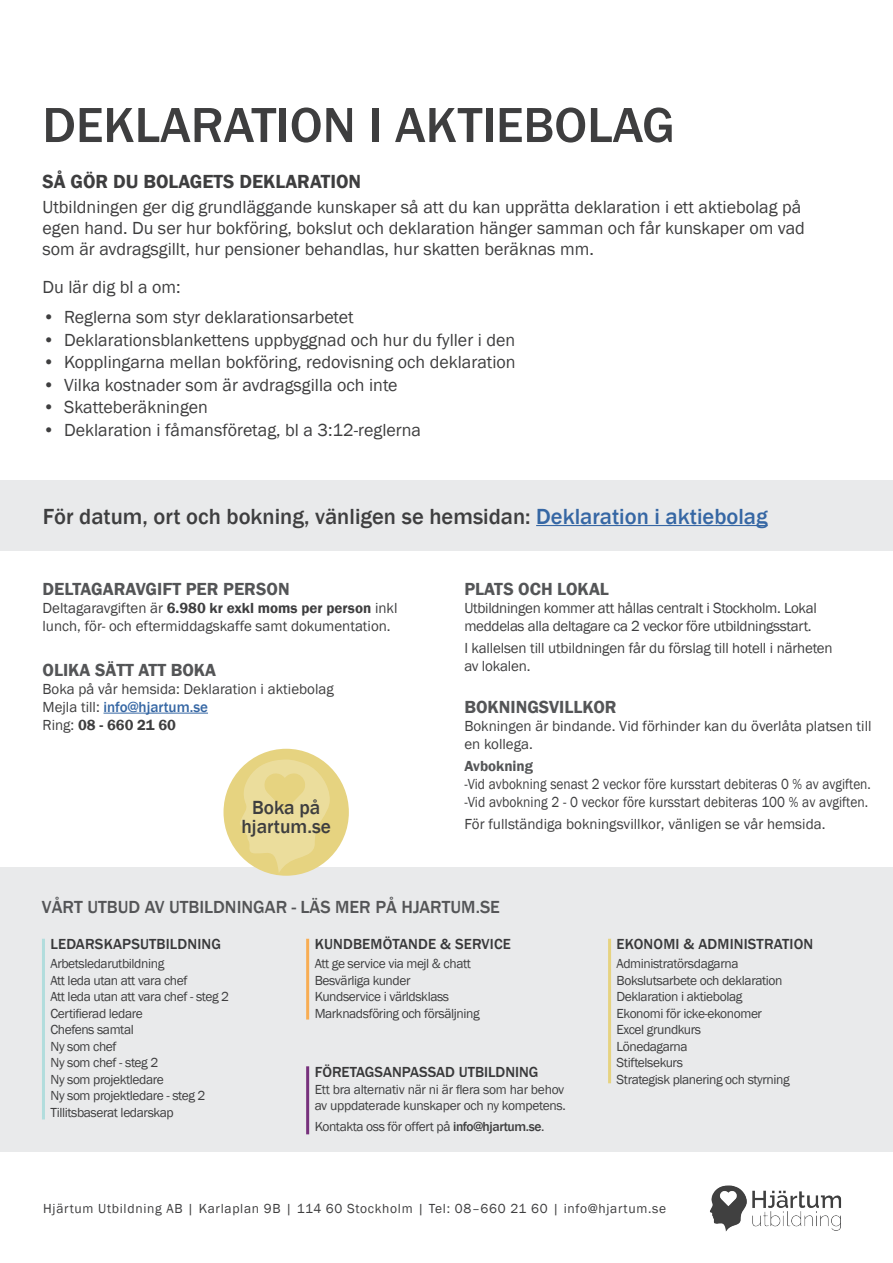
<style>
.page{position:relative;width:893px;height:1263px;background:#fff}
.page>*{position:absolute;margin:0;border:0;box-sizing:border-box;transform-origin:0 0}
.t1{font:500 51px "Franklin Gothic";color:#3e3e3f}
.t2{font:500 22.5px "Franklin Gothic";color:#3e3e3f}
.t3{font:600 19.5px "Franklin Gothic";color:#3e3e3f}
.t4{font:500 19.5px/18.8px "Franklin Gothic";color:#3e3e3f;text-align:center}
.t5{font:18px/21px "Franklin Gothic";color:#3e3e3f}
.t6{font:600 18px "Franklin Gothic";color:#545557}
.t7{font:500 18px "Franklin Gothic";color:#545557}
.t8{font:15px/18px "Franklin Gothic";color:#3e3e3f}
.t9{font:15px/18px "Franklin Gothic";color:#3e3e3f;scale:.89 1}
.t10{font:15px/18px "Franklin Gothic";letter-spacing:-.02em;color:#3e3e3f}
.t11{font:500 15px "Franklin Gothic";letter-spacing:.01em;color:#3e3e3f}
.t12{font:600 15px "Franklin Gothic";color:#545557}
.t13{font:13.5px/16.5px "Franklin Gothic";letter-spacing:-.03em;color:#3e3e3f}
.t14{font:13.5px "Franklin Gothic";letter-spacing:.05em;color:#3e3e3f}
.s1{color:#3667a4}
.s2{font-weight:600}
.s3{font-weight:500;color:#3667a4}
.s4{font-weight:500}
</style>
<div class="page">
<hr style="left:104px;top:713px;width:104px;height:1px;background:#3667a4">
<img style="left:710px;top:1185px;width:132px;height:47px">
<div style="left:0;top:480px;width:893px;height:71px;background:#e9eaeb"></div>
<hr style="left:536px;top:525px;width:232px;height:1px;background:#3667a4">
<div style="left:0;top:867px;width:893px;height:285px;background:#e9eaeb"></div>
<hr style="left:42px;top:939px;width:3px;height:180px;background:#b2dddd">
<hr style="left:306px;top:1066px;width:3px;height:68px;background:#77317c">
<hr style="left:306px;top:939px;width:3px;height:80px;background:#f8ad53">
<hr style="left:608px;top:939px;width:3px;height:144px;background:#e6d380">
<div style="left:224px;top:749px;width:125px;height:127px;background:#e6d380;border-radius:50%"></div>
<svg style="left:239px;top:759px;width:91px;height:114px"></svg>
<h1 class="t1" style="left:43px;top:93px;width:634px">DEKLARATION I AKTIEBOLAG</h1>
<h3 class="t3" style="left:43px;top:169px;width:320px">SÅ GÖR DU BOLAGETS DEKLARATION</h3>
<p class="t5" style="left:43px;top:197px;width:764px">Utbildningen ger dig grundläggande kunskaper så att du kan upprätta deklaration i ett aktiebolag på egen hand. Du ser hur bokföring, bokslut och deklaration hänger samman och får kunskaper om vad som är avdragsgillt, hur pensioner behandlas, hur skatten beräknas mm.</p>
<h3 class="t5" style="left:43px;top:277px;width:140px">Du lär dig bl a om:</h3>
<h3 class="t5" style="left:43px;top:307px;width:312px">• Reglerna som styr deklarationsarbetet</h3>
<h3 class="t5" style="left:43px;top:329px;width:474px">• Deklarationsblankettens uppbyggnad och hur du fyller i den</h3>
<h3 class="t5" style="left:43px;top:352px;width:474px">• Kopplingarna mellan bokföring, redovisning och deklaration</h3>
<h3 class="t5" style="left:43px;top:374px;width:356px">• Vilka kostnader som är avdragsgilla och inte</h3>
<h3 class="t5" style="left:43px;top:397px;width:167px">• Skatteberäkningen</h3>
<h3 class="t5" style="left:43px;top:419px;width:380px">• Deklaration i fåmansföretag, bl a 3:12-reglerna</h3>
<h2 class="t2" style="left:43px;top:502px;width:726px">För datum, ort och bokning, vänligen se hemsidan: <span class="s1">Deklaration i aktiebolag</span></h2>
<h3 class="t6" style="left:43px;top:578px;width:249px">DELTAGARAVGIFT PER PERSON</h3>
<p class="t8" style="left:43px;top:599px;width:357px">Deltagaravgiften är <span class="s2">6.980 kr exkl moms per person</span> inkl lunch, för- och eftermiddagskaffe samt dokumentation.</p>
<h3 class="t6" style="left:43px;top:659px;width:175px">OLIKA SÄTT ATT BOKA</h3>
<p class="t8" style="left:43px;top:680px;width:293px">Boka på vår hemsida: Deklaration i aktiebolag<br>Mejla till: <span class="s3">info@hjartum.se<br></span>Ring: <span class="s2">08 - 660 21 60</span></p>
<h3 class="t4" style="left:241px;top:798px;width:91px">Boka på hjartum.se</h3>
<h3 class="t6" style="left:464px;top:578px;width:146px">PLATS OCH LOKAL</h3>
<p class="t10" style="left:464px;top:599px;width:354px">Utbildningen kommer att hållas centralt i Stockholm. Lokal meddelas alla deltagare ca 2 veckor före utbildningsstart.</p>
<p class="t8" style="left:464px;top:640px;width:370px">I kallelsen till utbildningen får du förslag till hotell i närheten av lokalen.</p>
<h3 class="t6" style="left:464px;top:696px;width:154px">BOKNINGSVILLKOR</h3>
<p class="t8" style="left:464px;top:718px;width:409px">Bokningen är bindande. Vid förhinder kan du överlåta platsen till en kollega.</p>
<p class="t12" style="left:464px;top:757px;width:70px">Avbokning</p>
<p class="t9" style="left:464px;top:775px;width:458px">-Vid avbokning senast 2 veckor före kursstart debiteras 0 % av avgiften. -Vid avbokning 2 - 0 veckor före kursstart debiteras 100 % av avgiften.</p>
<p class="t8" style="left:464px;top:815px;width:363px">För fullständiga bokningsvillkor, vänligen se vår hemsida.</p>
<h3 class="t7" style="left:42px;top:896px;width:459px">VÅRT UTBUD AV UTBILDNINGAR - LÄS MER PÅ HJARTUM.SE</h3>
<p class="t11" style="left:51px;top:935px;width:172px">LEDARSKAPSUTBILDNING</p>
<p class="t13" style="left:51px;top:956px;width:180px">Arbetsledarutbildning<br>Att leda utan att vara chef<br>Att leda utan att vara chef - steg 2<br>Certifierad ledare<br>Chefens samtal<br>Ny som chef<br>Ny som chef - steg 2<br>Ny som projektledare<br>Ny som projektledare - steg 2<br>Tillitsbaserat ledarskap</p>
<p class="t11" style="left:315px;top:935px;width:198px">KUNDBEMÖTANDE &amp; SERVICE</p>
<p class="t13" style="left:315px;top:956px;width:166px">Att ge service via mejl &amp; chatt<br>Besvärliga kunder<br>Kundservice i världsklass<br>Marknadsföring och försäljning</p>
<p class="t11" style="left:315px;top:1062px;width:225px">FÖRETAGSANPASSAD UTBILDNING</p>
<p class="t13" style="left:315px;top:1081px;width:253px">Ett bra alternativ när ni är flera som har behov av uppdaterade kunskaper och ny kompetens.</p>
<p class="t13" style="left:315px;top:1119px;width:231px">Kontakta oss för offert på <span class="s4">info@hjartum.se</span>.</p>
<p class="t11" style="left:617px;top:935px;width:198px">EKONOMI &amp; ADMINISTRATION</p>
<p class="t13" style="left:617px;top:956px;width:175px">Administratörsdagarna<br>Bokslutsarbete och deklaration<br>Deklaration i aktiebolag<br>Ekonomi för icke-ekonomer<br>Excel grundkurs<br>Lönedagarna<br>Stiftelsekurs<br>Strategisk planering och styrning</p>
<p class="t14" style="left:43px;top:1200px;width:624px">Hjärtum Utbildning AB | Karlaplan 9B | 114 60 Stockholm | Tel: 08–660 21 60 | info@hjartum.se</p>
</div>
